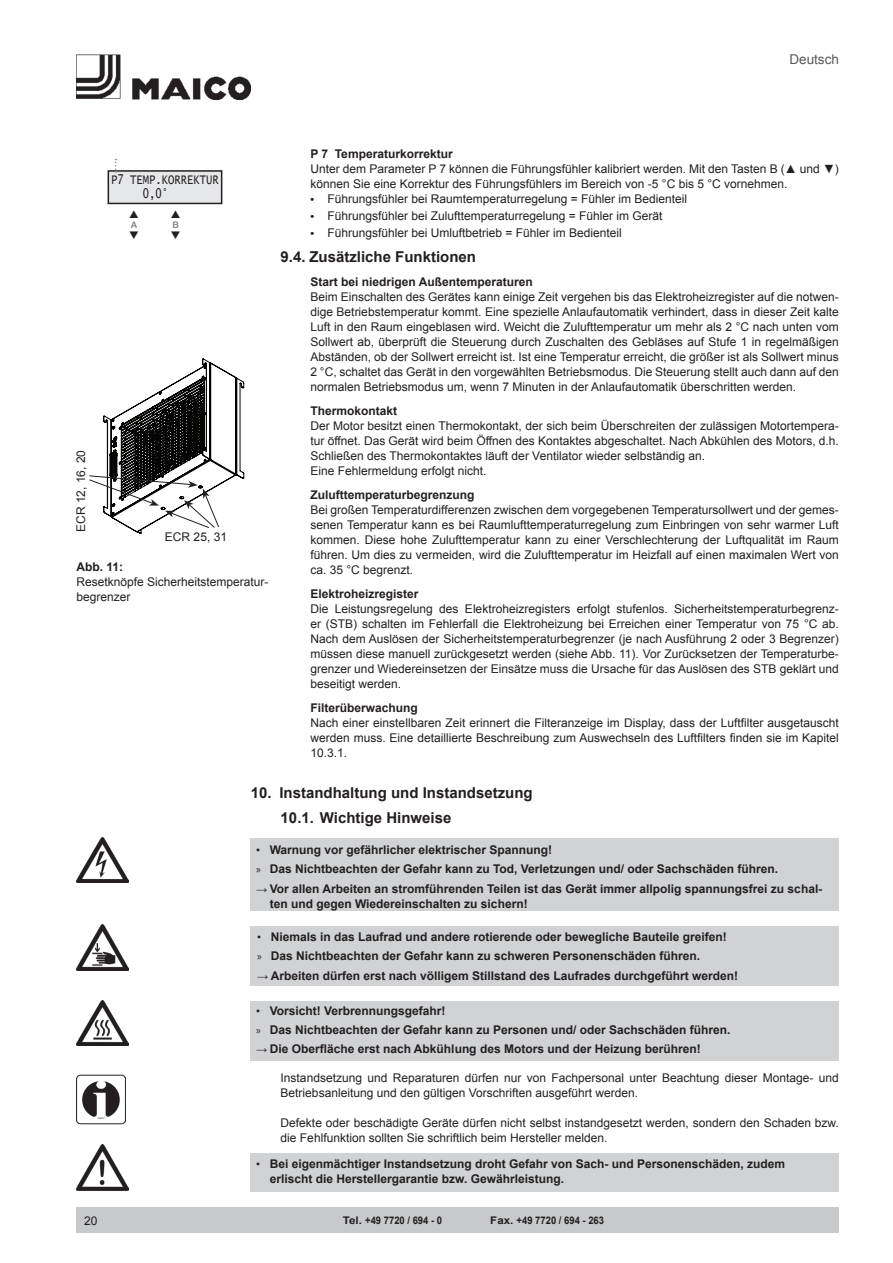
<style>
.page{position:relative;width:893px;height:1263px;background:#fff}
.page>*{position:absolute;margin:0;border:0;box-sizing:border-box;transform-origin:0 0}
.t1{font:700 15px/25.2px "Arial";color:#231f20}
.t2{font:13.65px/13.5px "Lucida Console";color:#231f20;scale:.77 1}
.t3{font:13.5px "Arial";color:#57585a}
.t4{font:12px/15px "Arial";color:#231f20}
.t5{font:700 12px/19.2px "Arial";color:#231f20}
.t6{font:700 10.5px "Arial";color:#231f20;scale:1.1 1}
.t7{font:9px "Arial Rounded MT Bold";color:#808285}
.s1{font-weight:700;font-size:10.5px}
.s2{font-weight:400;font-size:11.25px}
.s3{font-family:"Myriad Pro";font-weight:400;font-size:11.25px}
</style>
<div class="page">
<div style="left:108px;top:171px;width:114px;height:32px;background:#e6e7e9"></div>
<div style="left:108px;top:170px;width:114px;height:34px;border:2px solid #231f20"></div>
<div style="left:251px;top:838px;width:588px;height:73px;background:#d1d2d4"></div>
<div style="left:251px;top:926px;width:588px;height:59px;background:#d1d2d4"></div>
<div style="left:251px;top:1001px;width:588px;height:60px;background:#d1d2d4"></div>
<div style="left:251px;top:1153px;width:588px;height:38px;background:#d1d2d4"></div>
<div style="left:77px;top:1208px;width:762px;height:25px;background:#c8c9cb"></div>
<img style="left:77px;top:925px;width:51px;height:45px">
<img style="left:77px;top:1000px;width:51px;height:45px">
<img style="left:77px;top:838px;width:51px;height:45px">
<img style="left:77px;top:1074px;width:48px;height:51px">
<img style="left:77px;top:1145px;width:51px;height:46px">
<svg style="left:115px;top:159px;width:2px;height:14px"></svg>
<svg style="left:89px;top:358px;width:155px;height:176px"></svg>
<img style="left:77px;top:54px;width:174px;height:45px">
<p class="t2" style="left:143px;top:173px;width:100px;text-indent:-32px">P7 TEMP.KORREKTUR<br>0,0°</p>
<p class="t7" style="left:131px;top:220px;width:8px">A</p>
<p class="t7" style="left:173px;top:220px;width:8px">B</p>
<p class="t3" style="left:789px;top:50px;width:51px">Deutsch</p>
<p class="t5" style="left:310px;top:144px;width:144px">P 7 Temperaturkorrektur</p>
<p class="t4" style="left:310px;top:161px;width:530px">Unter dem Parameter P 7 können die Führungsfühler kalibriert werden. Mit den Tasten B (▲ und ▼) können Sie eine Korrektur des Führungsfühlers im Bereich von -5 °C bis 5 °C vornehmen.</p>
<p class="t4" style="left:310px;top:191px;width:378px"><span class="s1">•</span> Führungsfühler bei Raumtemperaturregelung = Fühler im Bedienteil</p>
<p class="t4" style="left:310px;top:208px;width:354px"><span class="s1">•</span> Führungsfühler bei Zulufttemperaturregelung = Fühler im Gerät</p>
<p class="t4" style="left:310px;top:225px;width:313px"><span class="s1">•</span> Führungsfühler bei Umluftbetrieb = Fühler im Bedienteil</p>
<p class="t1" style="left:281px;top:244px;width:197px">9.4. Zusätzliche Funktionen</p>
<p class="t5" style="left:310px;top:272px;width:224px">Start bei niedrigen Außentemperaturen</p>
<p class="t4" style="left:310px;top:289px;width:530px;text-align:justify">Beim Einschalten des Gerätes kann einige Zeit vergehen bis das Elektroheizregister auf die notwen&shy;dige Betriebstemperatur kommt. Eine spezielle Anlaufautomatik verhindert, dass in dieser Zeit kalte Luft in den Raum eingeblasen wird. Weicht die Zulufttemperatur um mehr als 2 °C nach unten vom Sollwert ab, überprüft die Steuerung durch Zuschalten des Gebläses auf Stufe 1 in regelmäßigen Abständen, ob der Sollwert erreicht ist. Ist eine Temperatur erreicht, die größer ist als Sollwert minus 2 °C, schaltet das Gerät in den vorgewählten Betriebsmodus. Die Steuerung stellt auch dann auf den normalen Betriebsmodus um, wenn 7 Minuten in der Anlaufautomatik überschritten werden.</p>
<p class="t5" style="left:310px;top:401px;width:88px">Thermokontakt</p>
<p class="t4" style="left:310px;top:418px;width:530px">Der Motor besitzt einen Thermokontakt, der sich beim Überschreiten der zulässigen Motortempera&shy;tur öffnet. Das Gerät wird beim Öffnen des Kontaktes abgeschaltet. Nach Abkühlen des Motors, d.h.<br>Schließen des Thermokontaktes läuft der Ventilator wieder selbständig an.<br>Eine Fehlermeldung erfolgt nicht.</p>
<p class="t5" style="left:310px;top:485px;width:166px">Zulufttemperaturbegrenzung</p>
<p class="t4" style="left:310px;top:502px;width:530px;text-align:justify">Bei großen Temperaturdifferenzen zwischen dem vorgegebenen Temperatursollwert und der gemes&shy;senen Temperatur kann es bei Raumlufttemperaturregelung zum Einbringen von sehr warmer Luft kommen. Diese hohe Zulufttemperatur kann zu einer Verschlechterung der Luftqualität im Raum führen. Um dies zu vermeiden, wird die Zulufttemperatur im Heizfall auf einen maximalen Wert von ca. 35 °C begrenzt.</p>
<p class="t5" style="left:310px;top:584px;width:110px">Elektroheizregister</p>
<p class="t4" style="left:310px;top:601px;width:530px;text-align:justify">Die Leistungsregelung des Elektroheizregisters erfolgt stufenlos. Sicherheitstemperaturbegrenz&shy;er (STB) schalten im Fehlerfall die Elektroheizung bei Erreichen einer Temperatur von 75 °C ab.<br>Nach dem Auslösen der Sicherheitstemperaturbegrenzer (je nach Ausführung 2 oder 3 Begrenzer) müssen diese manuell zurückgesetzt werden (siehe Abb. 11). Vor Zurücksetzen der Temperaturbe&shy;grenzer und Wiedereinsetzen der Einsätze muss die Ursache für das Auslösen des STB geklärt und beseitigt werden.</p>
<p class="t5" style="left:310px;top:698px;width:109px">Filterüberwachung</p>
<p class="t4" style="left:310px;top:715px;width:530px;text-align:justify">Nach einer einstellbaren Zeit erinnert die Filteranzeige im Display, dass der Luftfilter ausgetauscht werden muss. Eine detaillierte Beschreibung zum Auswechseln des Luftfilters finden sie im Kapitel 10.3.1.</p>
<p class="t1" style="left:281px;top:781px;width:254px;text-indent:-30px">10. Instandhaltung und Instandsetzung<br>10.1. Wichtige Hinweise</p>
<p class="t4" style="left:74px;top:532px;width:84px;rotate:-90deg">ECR 12, 16, 20</p>
<p class="t4" style="left:165px;top:529px;width:64px">ECR 25, 31</p>
<p class="t5" style="left:77px;top:558px;width:48px">Abb. 11:</p>
<p class="t4" style="left:77px;top:574px;width:194px">Resetknöpfe Sicherheitstemperatur&shy;begrenzer</p>
<p class="t5" style="left:256px;top:840px;width:524px"><span class="s2">•</span> Warnung vor gefährlicher elektrischer Spannung!<br><span class="s3">»</span> Das Nichtbeachten der Gefahr kann zu Tod, Verletzungen und/ oder Sachschäden führen.</p>
<p class="t5" style="left:270px;top:881px;width:554px;line-height:15px;text-indent:-14px"><span class="s2">→</span> Vor allen Arbeiten an stromführenden Teilen ist das Gerät immer allpolig spannungsfrei zu schal&shy;ten und gegen Wiedereinschalten zu sichern!</p>
<p class="t5" style="left:257px;top:928px;width:471px"><span class="s2">•</span> Niemals in das Laufrad und andere rotierende oder bewegliche Bauteile greifen! <span class="s3">»</span> Das Nichtbeachten der Gefahr kann zu schweren Personenschäden führen.</p>
<p class="t5" style="left:257px;top:966px;width:482px"><span class="s2">→</span> Arbeiten dürfen erst nach völligem Stillstand des Laufrades durchgeführt werden!</p>
<p class="t5" style="left:256px;top:1001px;width:476px"><span class="s2">•</span> Vorsicht! Verbrennungsgefahr!<br><span class="s3">»</span> Das Nichtbeachten der Gefahr kann zu Personen und/ oder Sachschäden führen.</p>
<p class="t5" style="left:256px;top:1040px;width:446px"><span class="s2">→</span> Die Oberfläche erst nach Abkühlung des Motors und der Heizung berühren!</p>
<p class="t4" style="left:281px;top:1071px;width:560px">Instandsetzung und Reparaturen dürfen nur von Fachpersonal unter Beachtung dieser Montage- und<br>Betriebsanleitung und den gültigen Vorschriften ausgeführt werden.</p>
<p class="t4" style="left:281px;top:1116px;width:560px">Defekte oder beschädigte Geräte dürfen nicht selbst instandgesetzt werden, sondern den Schaden bzw. die Fehlfunktion sollten Sie schriftlich beim Hersteller melden.</p>
<p class="t4" style="left:84px;top:1213px;width:15px">20</p>
<p class="t5" style="left:270px;top:1157px;width:517px;line-height:15px;text-indent:-14px"><span class="s2">•</span> Bei eigenmächtiger Instandsetzung droht Gefahr von Sach- und Personenschäden, zudem erlischt die Herstellergarantie bzw. Gewährleistung.</p>
<p class="t6" style="left:343px;top:1213px;width:92px">Tel. +49 7720 / 694 - 0</p>
<p class="t6" style="left:490px;top:1213px;width:105px">Fax. +49 7720 / 694 - 263</p>
</div>
